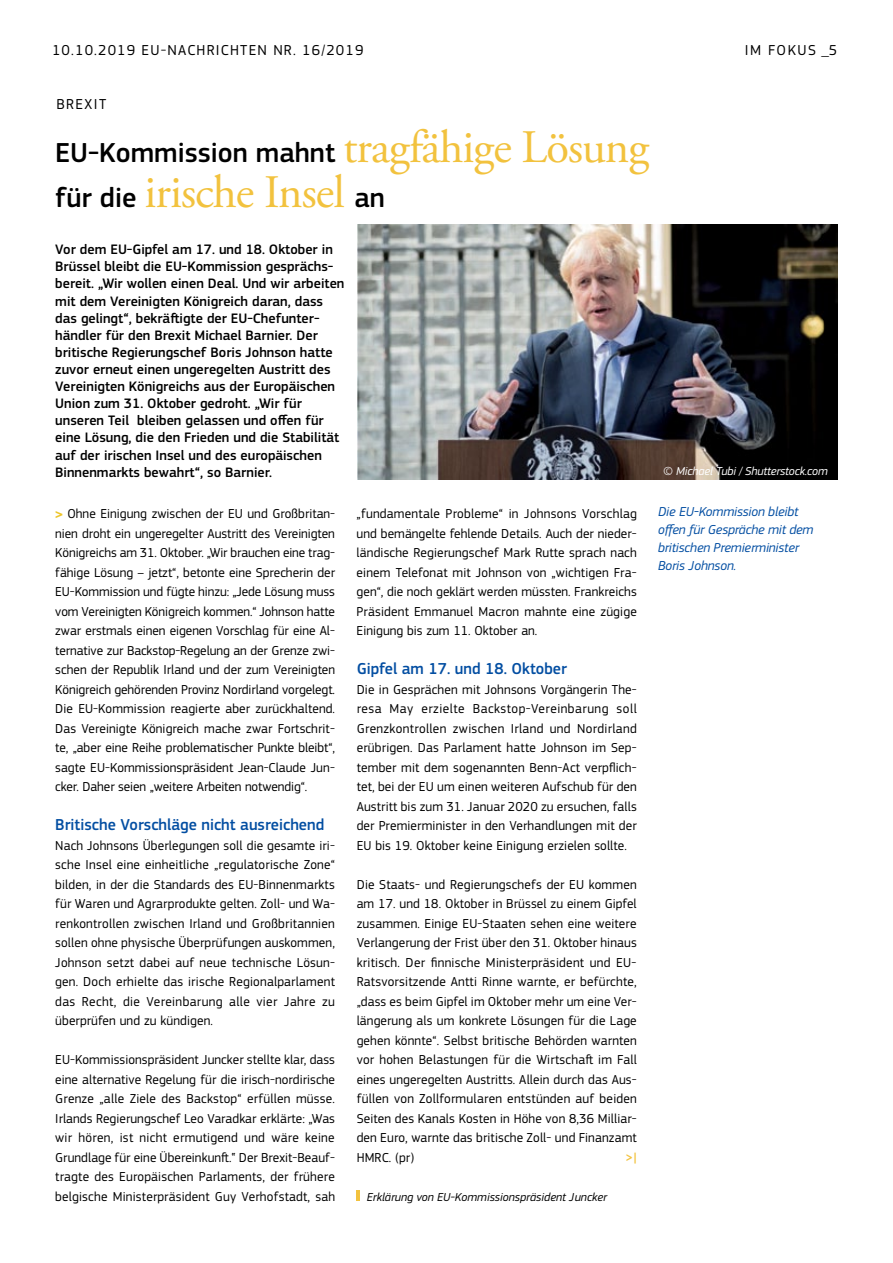
<style>
.page{position:relative;width:893px;height:1263px;background:#fff}
.page>*{position:absolute;margin:0;border:0;box-sizing:border-box;transform-origin:0 0}
.t1{font:46.5px "Adobe Garamond Pro";letter-spacing:-.02em;color:#f2c23e}
.t2{font:500 28.5px "EC Square Sans Pro";color:#000}
.t3{font:500 16.5px "EC Square Sans Pro";color:#034ea2}
.t4{font:15px "EC Square Sans Pro";letter-spacing:.08em;color:#000}
.t5{font:500 14.25px/17.1px "EC Square Sans Pro";color:#000}
.t6{font:13.5px/19.5px "EC Square Sans Pro";letter-spacing:.01em;color:#000;text-align:justify}
.t7{font:italic 13.5px/18px "EC Square Sans Pro";letter-spacing:-.01em;color:#034ea2}
.t8{font:500 13.5px "EC Square Sans Pro";color:#f2c23e}
.t9{font:italic 12px "EC Square Sans Pro";color:#000}
.t10{font:italic 12px "EC Square Sans Pro";letter-spacing:-.01em;color:#fff}
.s1{font-family:"Adobe Garamond Pro";font-weight:400;font-size:46.5px;color:#f2c23e}
.s2{font-family:"EC Square Sans Pro";font-weight:500;font-size:28.5px;color:#000}
.s3{font-family:"Helvetica Neue LT";font-weight:700;font-stretch:condensed;color:#edc52a}
</style>
<div class="page">
<svg style="left:357px;top:1191px;width:3px;height:10px"></svg>
<img style="left:357px;top:224px;width:481px;height:255px">
<p class="t4" style="left:52px;top:42px;width:313px">10.10.2019 EU-NACHRICHTEN NR. 16/2019</p>
<p class="t4" style="left:745px;top:41px;width:53px">im fokus</p>
<p class="t4" style="left:821px;top:41px;width:17px">_5</p>
<p class="t4" style="left:56px;top:95px;width:10px">bre</p>
<p class="t4" style="left:85px;top:95px;width:23px">xit</p>
<h2 class="t2" style="left:55px;top:136px;width:595px">EU-Kommission mahnt <span class="s1">tragfähige Lösung</span></h2>
<h1 class="t1" style="left:55px;top:164px;width:331px"><span class="s2">für die</span> irische Insel <span class="s2">an</span></h1>
<p class="t5" style="left:55px;top:241px;width:291px">Vor dem EU-Gipfel am 17. und 18. Oktober in Brüssel bleibt die EU-Kommission gesprächs&shy;bereit. „Wir wollen einen Deal. Und wir arbeiten mit dem Vereinigten Königreich daran, dass das gelingt“, bekräftigte der EU-Chefunter&shy;händler für den Brexit Michael Barnier. Der britische Regierungschef Boris Johnson hatte zuvor erneut einen ungeregelten Austritt des Vereinigten Königreichs aus der Europäischen Union zum 31. Oktober gedroht. „Wir für unseren Teil bleiben gelassen und offen für eine Lösung, die den Frieden und die Stabilität auf der irischen Insel und des europäischen Binnenmarkts bewahrt“, so Barnier.</p>
<p class="t10" style="left:664px;top:464px;width:166px">© Michael Tubi / Shutterstock.com</p>
<p class="t6" style="left:55px;top:504px;width:281px"><span class="s3">&gt;</span> Ohne Einigung zwischen der EU und Großbritan&shy;nien droht ein ungeregelter Austritt des Vereinigten Königreichs am 31. Oktober. „Wir brauchen eine trag&shy;fähige Lösung – jetzt“, betonte eine Sprecherin der EU-Kommission und fügte hinzu: „Jede Lösung muss vom Vereinigten Königreich kommen.“ Johnson hatte zwar erstmals einen eigenen Vorschlag für eine Al&shy;ternative zur Backstop-Regelung an der Grenze zwi&shy;schen der Republik Irland und der zum Vereinigten Königreich gehörenden Provinz Nordirland vorgelegt.<br>Die EU-Kommission reagierte aber zurückhaltend.<br>Das Vereinigte Königreich mache zwar Fortschrit&shy;te, „aber eine Reihe problematischer Punkte bleibt“, sagte EU-Kommissionspräsident Jean-Claude Jun&shy;cker. Daher seien „weitere Arbeiten notwendig“.</p>
<p class="t3" style="left:55px;top:815px;width:270px">Britische Vorschläge nicht ausreichend</p>
<p class="t6" style="left:55px;top:836px;width:281px">Nach Johnsons Überlegungen soll die gesamte iri&shy;sche Insel eine einheitliche „regulatorische Zone“ bilden, in der die Standards des EU-Binnenmarkts für Waren und Agrarprodukte gelten. Zoll- und Wa&shy;renkontrollen zwischen Irland und Großbritannien sollen ohne physische Überprüfungen auskommen, Johnson setzt dabei auf neue technische Lösun&shy;gen. Doch erhielte das irische Regionalparlament das Recht, die Vereinbarung alle vier Jahre zu überprüfen und zu kündigen.</p>
<p class="t6" style="left:55px;top:1050px;width:281px">EU-Kommissionspräsident Juncker stellte klar, dass eine alternative Regelung für die irisch-nordirische Grenze „alle Ziele des Backstop“ erfüllen müsse.<br>Irlands Regierungschef Leo Varadkar erklärte: „Was wir hören, ist nicht ermutigend und wäre keine Grundlage für eine Übereinkunft.‟ Der Brexit-Beauf&shy;tragte des Europäischen Parlaments, der frühere belgische Ministerpräsident Guy Verhofstadt, sah</p>
<p class="t6" style="left:357px;top:504px;width:282px">„fundamentale Probleme“ in Johnsons Vorschlag und bemängelte fehlende Details. Auch der nieder&shy;ländische Regierungschef Mark Rutte sprach nach einem Telefonat mit Johnson von „wichtigen Fra&shy;gen“, die noch geklärt werden müssten. Frankreichs Präsident Emmanuel Macron mahnte eine zügige Einigung bis zum 11. Oktober an.</p>
<p class="t3" style="left:357px;top:659px;width:212px">Gipfel am 17. und 18. Oktober</p>
<p class="t6" style="left:357px;top:680px;width:282px">Die in Gesprächen mit Johnsons Vorgängerin The&shy;resa May erzielte Backstop-Vereinbarung soll Grenzkontrollen zwischen Irland und Nordirland erübrigen. Das Parlament hatte Johnson im Sep&shy;tember mit dem sogenannten Benn-Act verpflich&shy;tet, bei der EU um einen weiteren Aufschub für den Austritt bis zum 31. Januar 2020 zu ersuchen, falls der Premierminister in den Verhandlungen mit der EU bis 19. Oktober keine Einigung erzielen sollte.</p>
<p class="t6" style="left:357px;top:875px;width:282px">Die Staats- und Regierungschefs der EU kommen am 17. und 18. Oktober in Brüssel zu einem Gipfel zusammen. Einige EU-Staaten sehen eine weitere Verlangerung der Frist über den 31. Oktober hinaus kritisch. Der finnische Ministerpräsident und EU-Ratsvorsitzende Antti Rinne warnte, er befürchte, „dass es beim Gipfel im Oktober mehr um eine Ver&shy;längerung als um konkrete Lösungen für die Lage gehen könnte“. Selbst britische Behörden warnten vor hohen Belastungen für die Wirtschaft im Fall eines ungeregelten Austritts. Allein durch das Aus&shy;füllen von Zollformularen entstünden auf beiden Seiten des Kanals Kosten in Höhe von 8,36 Milliar&shy;den Euro, warnte das britische Zoll- und Finanzamt HMRC. (pr)</p>
<p class="t8" style="left:626px;top:1149px;width:13px">&gt;|</p>
<p class="t9" style="left:367px;top:1190px;width:242px">Erklärung von EU-Kommissionspräsident Juncker</p>
<p class="t7" style="left:658px;top:503px;width:157px">Die EU-Kommission bleibt offen für Gespräche mit dem britischen Premierminister<br>Boris Johnson.</p>
</div>
